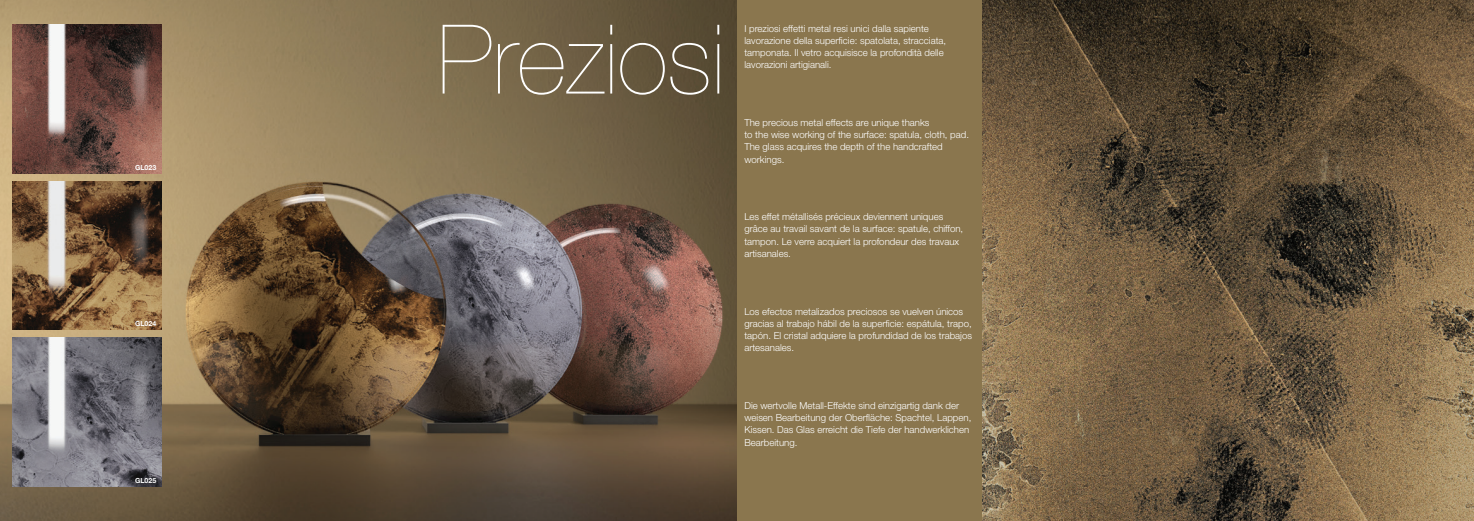
<style>
.page{position:relative;width:1474px;height:521px;background:#fff}
.page>*{position:absolute;margin:0;border:0;box-sizing:border-box;transform-origin:0 0}
.t1{font:200 96.25px "Helvetica Neue LT Std";color:#fff}
.t2{font:300 9.62px/12.2px "Helvetica Neue LT Std";color:#fff}
.t3{font:700 7px "Helvetica Neue LT Std";color:#fff}
</style>
<div class="page">
<div style="left:0;top:0;width:1473px;height:521px;background:#8a764e"></div>
<img style="left:0;top:0;width:737px;height:521px">
<img style="left:982px;top:0;width:491px;height:521px">
<img style="left:12px;top:25px;width:149px;height:149px">
<img style="left:12px;top:337px;width:149px;height:149px">
<img style="left:12px;top:181px;width:149px;height:149px">
<p class="t3" style="left:135px;top:163px;width:23px">GL023</p>
<p class="t3" style="left:135px;top:319px;width:23px">GL024</p>
<p class="t3" style="left:135px;top:476px;width:23px">GL025</p>
<h1 class="t1" style="left:437px;top:4px;width:289px">Preziosi</h1>
<p class="t2" style="left:744px;top:22px;width:203px">I preziosi effetti metal resi unici dalla sapiente lavorazione della superficie: spatolata, stracciata, tamponata. Il vetro acquisisce la profondità delle lavorazioni artigianali.</p>
<p class="t2" style="left:744px;top:116px;width:226px">The precious metal effects are unique thanks<br>to the wise working of the surface: spatula, cloth, pad.<br>The glass acquires the depth of the handcrafted workings.</p>
<p class="t2" style="left:744px;top:210px;width:220px">Les effet métallisés précieux deviennent uniques grâce au travail savant de la surface: spatule, chiffon, tampon. Le verre acquiert la profondeur des travaux artisanales.</p>
<p class="t2" style="left:744px;top:305px;width:229px">Los efectos metalizados preciosos se vuelven únicos gracias al trabajo hábil de la superficie: espátula, trapo, tapón. El cristal adquiere la profundidad de los trabajos artesanales.</p>
<p class="t2" style="left:744px;top:399px;width:228px">Die wertvolle Metall-Effekte sind einzigartig dank der weisen Bearbeitung der Oberfläche: Spachtel, Lappen, Kissen. Das Glas erreicht die Tiefe der handwerklichen Bearbeitung.</p>
</div>
